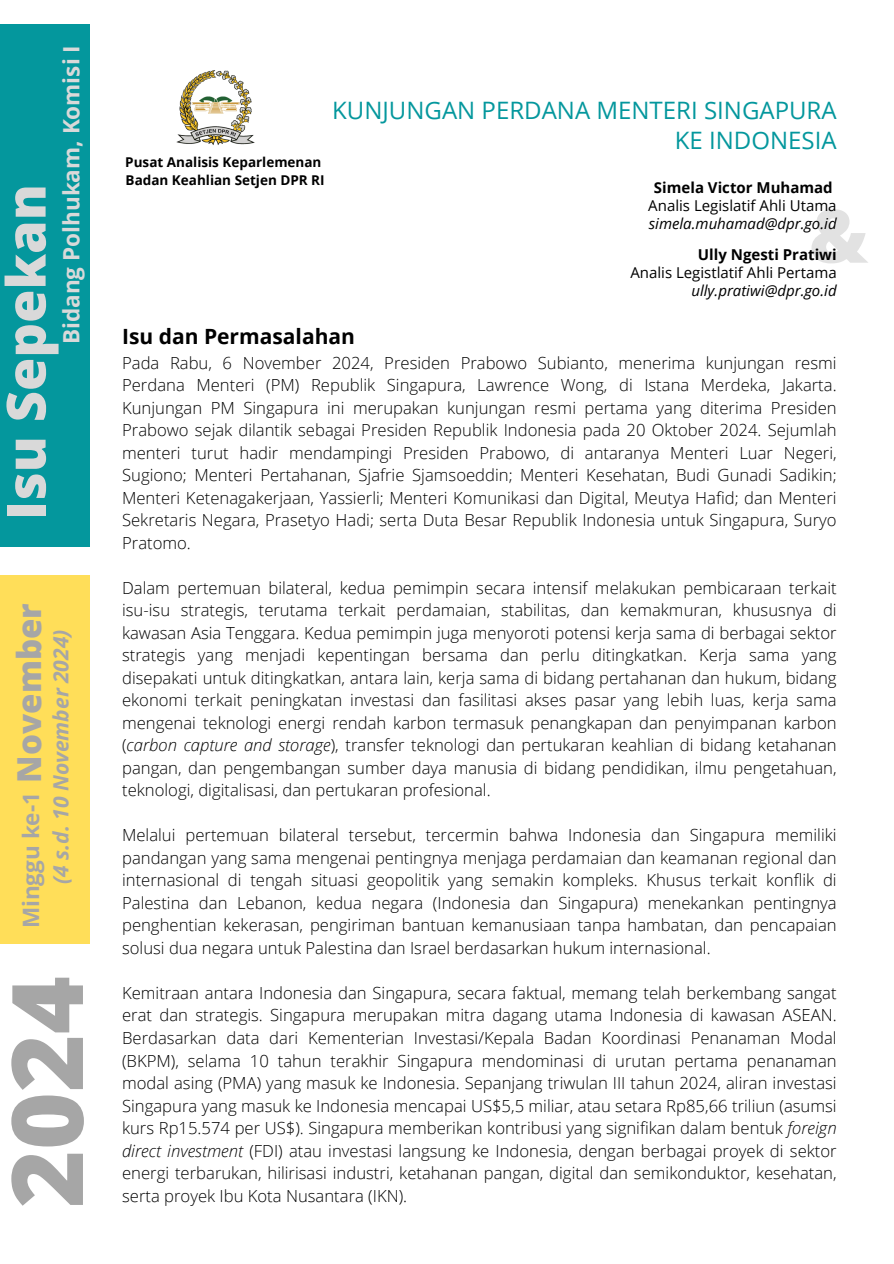
<style>
.page{position:relative;width:894px;height:1264px;background:#fff}
.page>*{position:absolute;margin:0;border:0;box-sizing:border-box;transform-origin:0 0}
.t1{font:800 98.85px "Open Sans";color:#a6a6a6}
.t2{font:800 73.95px "Open Sans";color:#d9d9d9}
.t3{font:800 54px "Open Sans";color:#d9d9d9}
.t4{font:800 33px "Open Sans";color:#a6a6a6}
.t5{font:24px/30.3px "Open Sans";color:#04979d;text-align:right}
.t6{font:700 22.5px "Open Sans";color:#d9d9d9}
.t7{font:700 22.5px "Open Sans";color:#a6a6a6}
.t8{font:italic 700 21px "Open Sans";color:#a6a6a6}
.t9{font:700 21px "Open Sans";color:#000}
.t10{font:300 16.65px/22.5px "Open Sans";color:#000;text-align:justify}
.t11{font:15px "Open Sans";color:#000}
.t12{font:italic 15px "Open Sans";color:#000}
.t13{font:700 15px "Open Sans";color:#000}
.t14{font:700 13.5px "Open Sans";color:#000}
.s1{font-style:italic}
</style>
<div class="page">
<div style="left:0;top:25px;width:89px;height:522px;background:#04979d"></div>
<div style="left:0;top:575px;width:89px;height:368px;background:#ffde59"></div>
<img style="left:176px;top:70px;width:79px;height:75px">
<p class="t6" style="left:55px;top:344px;width:300px;rotate:-90deg">Bidang Polhukam, Komisi I</p>
<h4 class="t3" style="left:-12px;top:520px;width:337px;rotate:-90deg">Isu Sepekan</h4>
<p class="t4" style="left:6px;top:782px;width:181px;rotate:-90deg">November</p>
<p class="t7" style="left:15px;top:928px;width:138px;rotate:-90deg">Minggu ke-1</p>
<p class="t8" style="left:46px;top:883px;width:257px;rotate:-90deg">(4 s.d. 10 November 2024)</p>
<h1 class="t1" style="left:-23px;top:1207px;width:233px;rotate:-90deg">2024</h1>
<p class="t14" style="left:125px;top:152px;width:198px">Pusat Analisis Keparlemenan</p>
<p class="t14" style="left:126px;top:170px;width:200px">Badan Keahlian Setjen DPR RI</p>
<p class="t5" style="left:332px;top:94px;width:506px">KUNJUNGAN PERDANA MENTERI SINGAPURA<br>KE INDONESIA</p>
<p class="t13" style="left:653px;top:177px;width:180px">Simela Victor Muhamad</p>
<p class="t11" style="left:648px;top:195px;width:190px">Analis Legislatif Ahli Utama</p>
<h6 class="t12" style="left:648px;top:213px;width:189px">simela.muhamad@dpr.go.id</h6>
<p class="t13" style="left:697px;top:244px;width:140px">Ully Ngesti Pratiwi</p>
<p class="t11" style="left:630px;top:262px;width:208px">Analis Legistlatif Ahli Pertama</p>
<p class="t12" style="left:691px;top:280px;width:147px">ully.pratiwi@dpr.go.id</p>
<h2 class="t2" style="left:808px;top:184px;width:61px">&amp;</h2>
<p class="t9" style="left:122px;top:322px;width:234px">Isu dan Permasalahan</p>
<h5 class="t10" style="left:122px;top:351px;width:715px">Pada Rabu, 6 November 2024, Presiden Prabowo Subianto, menerima kunjungan resmi Perdana Menteri (PM) Republik Singapura, Lawrence Wong, di Istana Merdeka, Jakarta.<br>Kunjungan PM Singapura ini merupakan kunjungan resmi pertama yang diterima Presiden Prabowo sejak dilantik sebagai Presiden Republik Indonesia pada 20 Oktober 2024. Sejumlah menteri turut hadir mendampingi Presiden Prabowo, di antaranya Menteri Luar Negeri, Sugiono; Menteri Pertahanan, Sjafrie Sjamsoeddin; Menteri Kesehatan, Budi Gunadi Sadikin; Menteri Ketenagakerjaan, Yassierli; Menteri Komunikasi dan Digital, Meutya Hafid; dan Menteri Sekretaris Negara, Prasetyo Hadi; serta Duta Besar Republik Indonesia untuk Singapura, Suryo Pratomo.</h5>
<h3 class="t10" style="left:122px;top:576px;width:715px">Dalam pertemuan bilateral, kedua pemimpin secara intensif melakukan pembicaraan terkait isu-isu strategis, terutama terkait perdamaian, stabilitas, dan kemakmuran, khususnya di kawasan Asia Tenggara. Kedua pemimpin juga menyoroti potensi kerja sama di berbagai sektor strategis yang menjadi kepentingan bersama dan perlu ditingkatkan. Kerja sama yang disepakati untuk ditingkatkan, antara lain, kerja sama di bidang pertahanan dan hukum, bidang ekonomi terkait peningkatan investasi dan fasilitasi akses pasar yang lebih luas, kerja sama mengenai teknologi energi rendah karbon termasuk penangkapan dan penyimpanan karbon (<span class="s1">carbon capture and storage</span>), transfer teknologi dan pertukaran keahlian di bidang ketahanan pangan, dan pengembangan sumber daya manusia di bidang pendidikan, ilmu pengetahuan, teknologi, digitalisasi, dan pertukaran profesional.</h3>
<h5 class="t10" style="left:122px;top:823px;width:715px">Melalui pertemuan bilateral tersebut, tercermin bahwa Indonesia dan Singapura memiliki pandangan yang sama mengenai pentingnya menjaga perdamaian dan keamanan regional dan internasional di tengah situasi geopolitik yang semakin kompleks. Khusus terkait konflik di Palestina dan Lebanon, kedua negara (Indonesia dan Singapura) menekankan pentingnya penghentian kekerasan, pengiriman bantuan kemanusiaan tanpa hambatan, dan pencapaian solusi dua negara untuk Palestina dan Israel berdasarkan hukum internasional.</h5>
<h6 class="t10" style="left:122px;top:981px;width:715px">Kemitraan antara Indonesia dan Singapura, secara faktual, memang telah berkembang sangat erat dan strategis. Singapura merupakan mitra dagang utama Indonesia di kawasan ASEAN.<br>Berdasarkan data dari Kementerian Investasi/Kepala Badan Koordinasi Penanaman Modal (BKPM), selama 10 tahun terakhir Singapura mendominasi di urutan pertama penanaman modal asing (PMA) yang masuk ke Indonesia. Sepanjang triwulan III tahun 2024, aliran investasi Singapura yang masuk ke Indonesia mencapai US$5,5 miliar, atau setara Rp85,66 triliun (asumsi kurs Rp15.574 per US$). Singapura memberikan kontribusi yang signifikan dalam bentuk <span class="s1">foreign direct investment</span> (FDI) atau investasi langsung ke Indonesia, dengan berbagai proyek di sektor energi terbarukan, hilirisasi industri, ketahanan pangan, digital dan semikonduktor, kesehatan,</h6>
<h6 class="t10" style="left:122px;top:1183px;width:286px">serta proyek Ibu Kota Nusantara (IKN).</h6>
</div>
